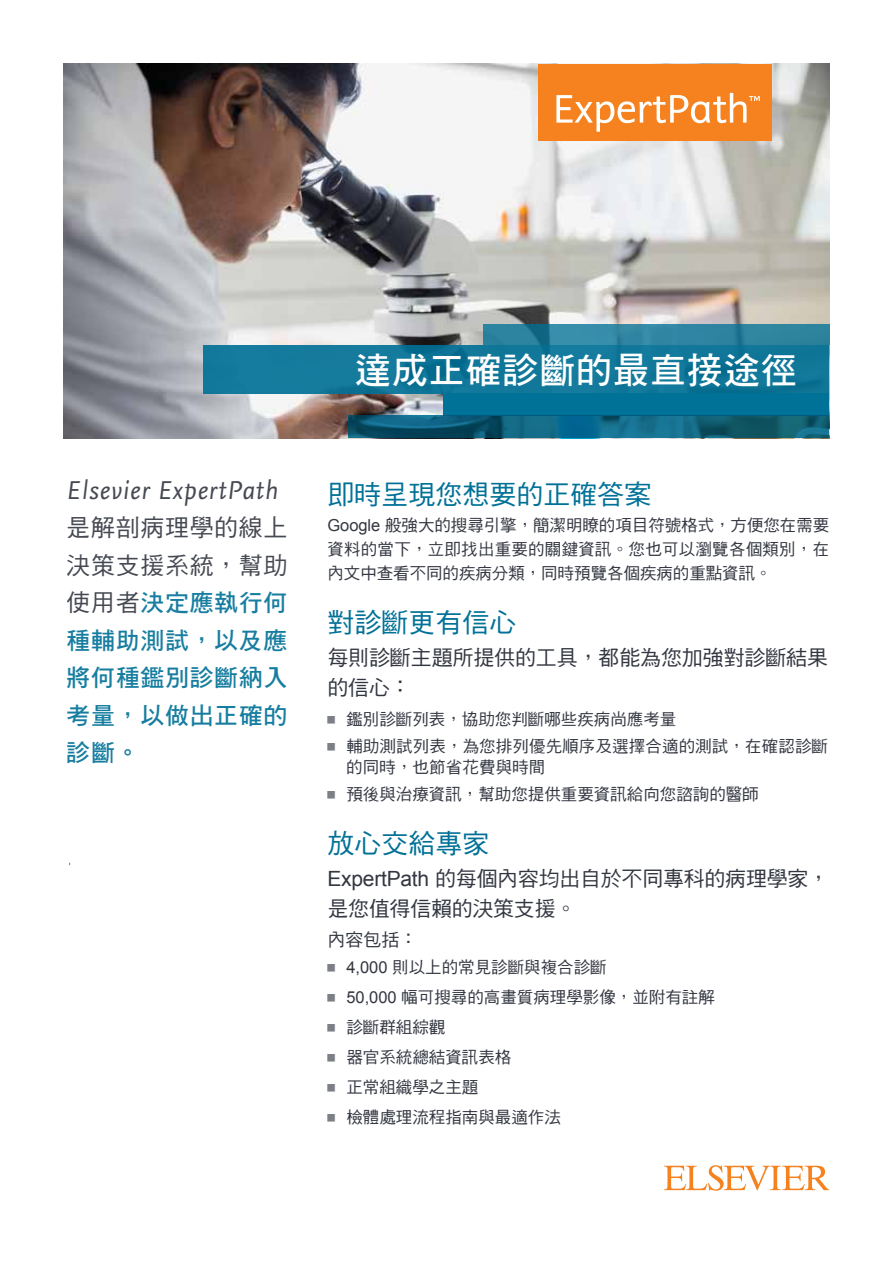
<style>
.page{position:relative;width:893px;height:1263px;background:#fff}
.page>*{position:absolute;margin:0;border:0;box-sizing:border-box;transform-origin:0 0}
.t1{font:36px "DF Hei Std W7";letter-spacing:.025em;color:#fff}
.t2{font:27px "DF Hei Std W5";color:#007197}
.t3{font:italic 27px "Nexus Sans OT";letter-spacing:.025em;color:#333741}
.t4{font:24px/37.5px "DF Hei Std W7";letter-spacing:.025em;color:#007197;text-align:justify}
.t5{font:24px/37.5px "DF Hei Std W5";letter-spacing:.025em;color:#333741}
.t6{font:21px/30px "DF Hei Std W5";letter-spacing:-.015em;color:#333741}
.t7{font:18px "DF Hei Std W5";color:#333741}
.t8{font:16.5px/30px "DF Hei Std W5";color:#333741}
.s1{font-family:"DF Hei Std W5";color:#333741}
.s2{font-family:"Arial"}
</style>
<div class="page">
<img style="left:64px;top:64px;width:765px;height:374px">
<div style="left:444px;top:394px;width:385px;height:22px;background:#007197"></div>
<svg style="left:348px;top:416px;width:481px;height:22px;background:#0e5f79"></svg>
<svg style="left:483px;top:325px;width:346px;height:20px;background:#2e84a0"></svg>
<div style="left:203px;top:345px;width:626px;height:49px;background:linear-gradient(to right,#147a9d,#0e7597)"></div>
<div style="left:538px;top:64px;width:234px;height:76px;background:#f5821f"></div>
<svg style="left:556px;top:93px;width:204px;height:39px"></svg>
<svg style="left:664px;top:1165px;width:165px;height:26px"></svg>
<h2 class="t3" style="left:67px;top:474px;width:213px">Elsevier ExpertPath</h2>
<h3 class="t5" style="left:67px;top:508px;width:222px">是解剖病理學的線上決策支援系統，幫助</h3>
<h3 class="t4" style="left:67px;top:583px;width:222px"><span class="s1">使用者</span>決定應執行何種輔助測試，以及應將何種鑑別診斷納入考量，以做出正確的診斷。</h3>
<h1 class="t1" style="left:355px;top:350px;width:443px">達成正確診斷的最直接途徑</h1>
<h2 class="t2" style="left:327px;top:479px;width:325px">即時呈現您想要的正確答案</h2>
<p class="t8" style="left:327px;top:513px;width:503px;line-height:24px;text-align:justify"><span class="s2">Google</span> 般強大的搜尋引擎，簡潔明瞭的項目符號格式，方便您在需要資料的當下，立即找出重要的關鍵資訊。您也可以瀏覽各個類別，在內文中查看不同的疾病分類，同時預覽各個疾病的重點資訊。</p>
<h2 class="t2" style="left:327px;top:607px;width:190px">對診斷更有信心</h2>
<p class="t6" style="left:327px;top:642px;width:502px">每則診斷主題所提供的工具，都能為您加強對診斷結果的信心：</p>
<p class="t8" style="left:346px;top:705px;width:483px;line-height:27px">鑑別診斷列表，協助您判斷哪些疾病尚應考量<br>輔助測試列表，為您排列優先順序及選擇合適的測試，在確認診斷</p>
<p class="t8" style="left:346px;top:753px;width:414px;line-height:27px">的同時，也節省花費與時間<br>預後與治療資訊，幫助您提供重要資訊給向您諮詢的醫師</p>
<h2 class="t2" style="left:327px;top:829px;width:163px">放心交給專家</h2>
<p class="t6" style="left:327px;top:863px;width:503px"><span class="s2">ExpertPath</span> 的每個內容均出自於不同專科的病理學家，是您值得信賴的決策支援。</p>
<p class="t7" style="left:327px;top:930px;width:91px">內容包括：</p>
<p class="t8" style="left:346px;top:952px;width:370px"><span class="s2">4,000</span> 則以上的常見診斷與複合診斷<br><span class="s2">50,000</span> 幅可搜尋的高畫質病理學影像，並附有註解診斷群組綜觀<br>器官系統總結資訊表格<br>正常組織學之主題<br>檢體處理流程指南與最適作法</p>
</div>
